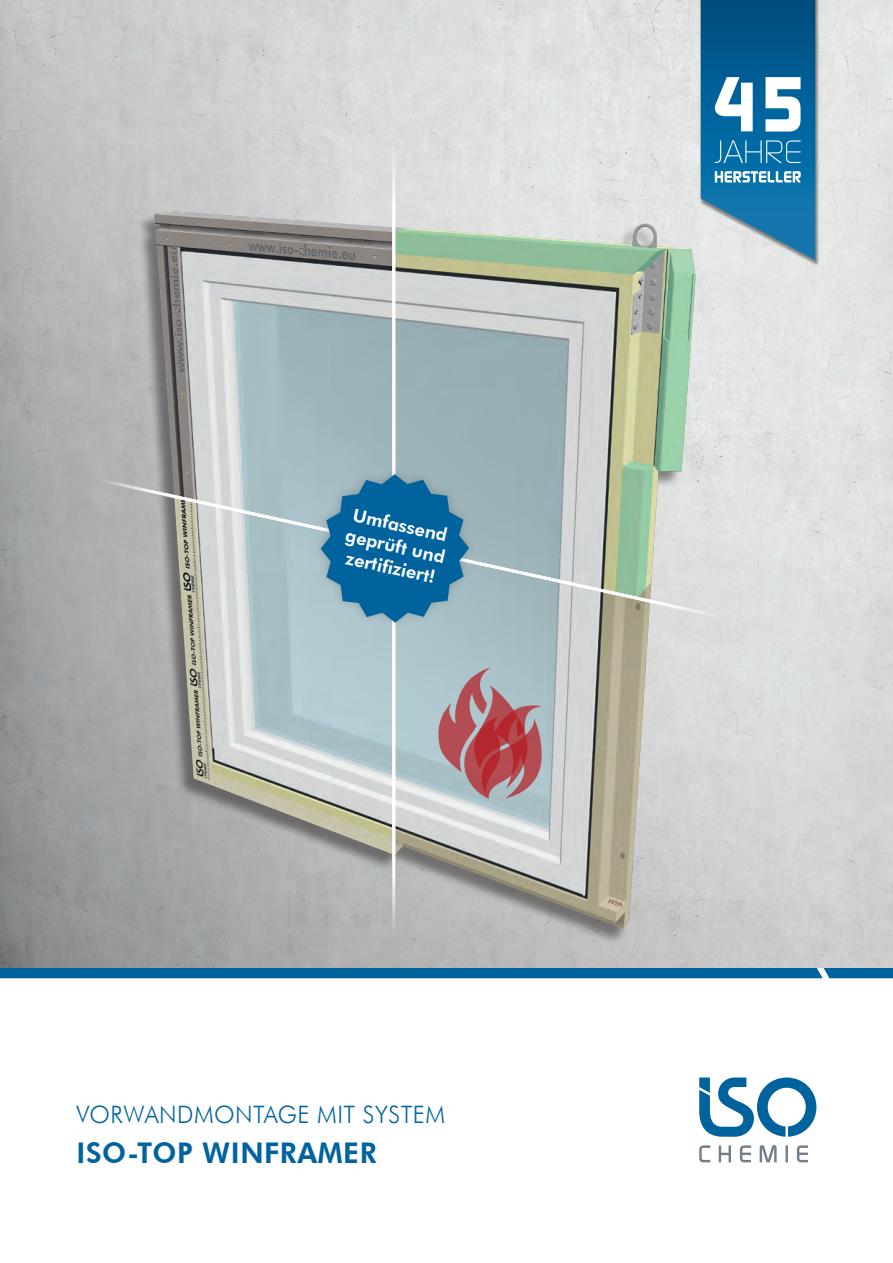
<style>
.page{position:relative;width:893px;height:1263px;background:#fff}
.page>*{position:absolute;margin:0;border:0;box-sizing:border-box;transform-origin:0 0}
.t1{font:800 28.5px "Futura BT";letter-spacing:.02em;color:#00639e}
.t2{font:300 24px "Futura BT";letter-spacing:.02em;color:#00639e}
.t3{font:800 18px/21.6px "Futura BT";color:#fff}
</style>
<div class="page">
<svg style="left:0;top:967px;width:893px;height:11px;background:#116ba0"></svg>
<svg style="left:699px;top:1145px;width:109px;height:17px"></svg>
<svg style="left:699px;top:1077px;width:117px;height:60px"></svg>
<img style="left:0;top:0;width:893px;height:967px">
<div style="left:138px;top:213px;width:556px;height:732px;background:#231f20;opacity:.5"></div>
<img style="left:154px;top:212px;width:542px;height:717px">
<svg style="left:93px;top:476px;width:565px;height:129px;background:#aeb4b3"></svg>
<svg style="left:161px;top:491px;width:565px;height:129px;background:#b9c5c1"></svg>
<hr style="left:392px;top:217px;width:3px;height:717px;background:#fff">
<hr style="left:392px;top:145px;width:3px;height:717px;background:#fff">
<svg style="left:437px;top:668px;width:105px;height:131px;background:#af7f85"></svg>
<img style="left:699px;top:0;width:121px;height:267px">
<svg style="left:701px;top:0;width:114px;height:260px;background:#3b83ad"></svg>
<svg style="left:299px;top:452px;width:192px;height:192px;background:#6197b3"></svg>
<p class="t3" style="left:353px;top:503px;width:103px;rotate:13deg">Umfassend geprüft und zertifi ziert!</p>
<h2 class="t2" style="left:77px;top:1100px;width:370px">VORWANDMONTAGE MIT SYSTEM</h2>
<h1 class="t1" style="left:77px;top:1135px;width:302px">ISO-TOP WINFRAMER</h1>
</div>
